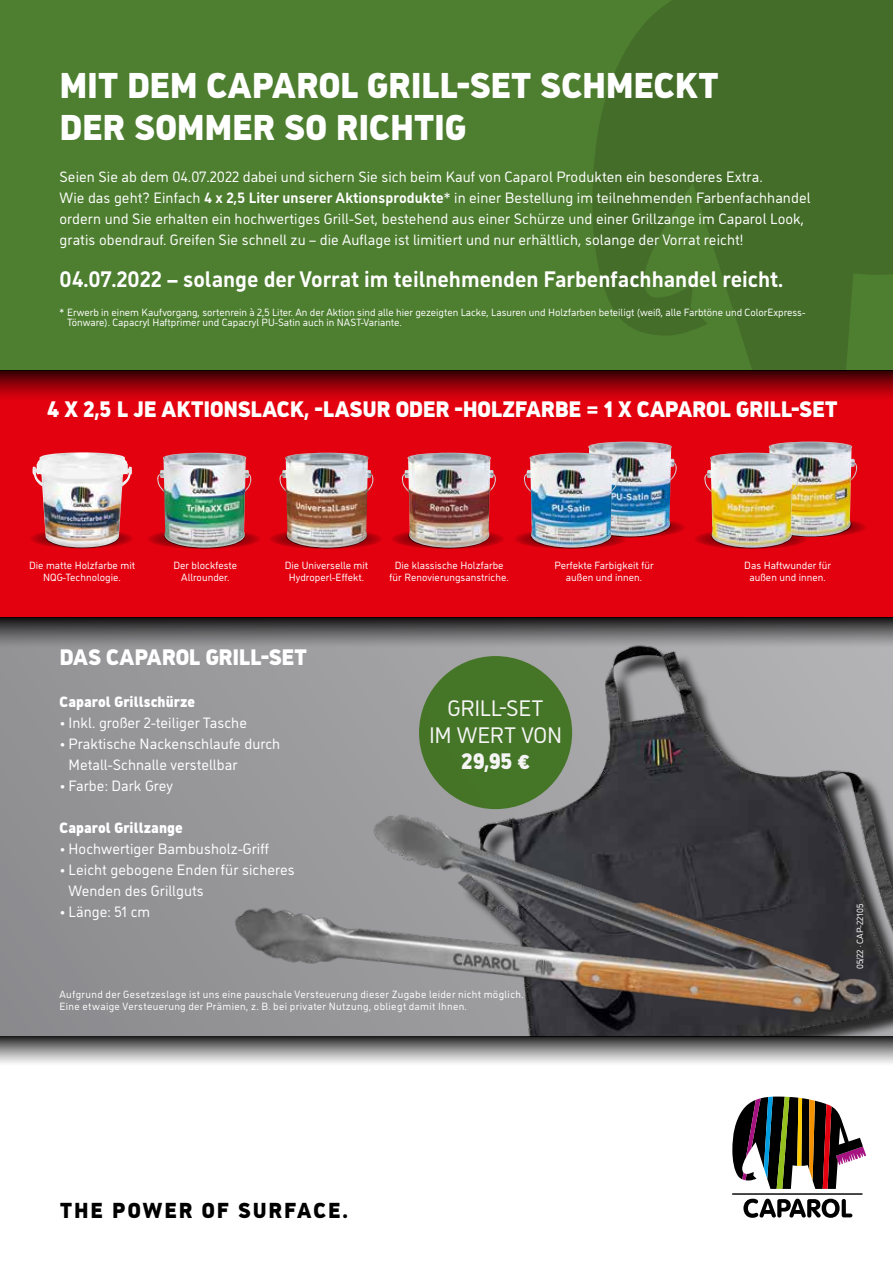
<style>
.page{position:relative;width:893px;height:1263px;background:#fff}
.page>*{position:absolute;margin:0;border:0;box-sizing:border-box;transform-origin:0 0}
.t1{font:900 36px/42px "CAP Elephant";letter-spacing:-.005em;color:#fff}
.t2{font:900 22.5px "CAP Elephant";letter-spacing:-.01em;color:#fff}
.t3{font:700 22.5px "CAP Elephant";color:#fff}
.t4{font:22.5px/26.4px "CAP Elephant";letter-spacing:-.015em;color:#fff;text-align:center}
.t5{font:900 21.75px "CAP Elephant";letter-spacing:.09em;color:#000}
.t6{font:15px/21px "CAP Elephant";letter-spacing:.005em;color:#fff}
.t7{font:900 15px "CAP Elephant";letter-spacing:.005em;color:#fff}
.t8{font:10.5px/12px "CAP Elephant";letter-spacing:.005em;color:#fff;text-align:center}
.t9{font:10.5px/12px "CAP Elephant";letter-spacing:.03em;color:#fff}
.t10{font:9px "CAP Elephant";color:#fff}
.s1{font-weight:700}
</style>
<div class="page">
<svg style="left:732px;top:1096px;width:134px;height:93px"></svg>
<svg style="left:743px;top:1199px;width:109px;height:19px"></svg>
<hr style="left:732px;top:1193px;width:131px;height:2px;background:#000">
<div style="left:0;top:618px;width:893px;height:418px;background:#949497"></div>
<div style="left:0;top:371px;width:893px;height:247px;background:#e3000f"></div>
<div style="left:0;top:371px;width:893px;height:30px;background:linear-gradient(to bottom,#3e0004,#e9000f)"></div>
<svg style="left:147px;top:529px;width:113px;height:20px"></svg>
<svg style="left:269px;top:529px;width:114px;height:20px"></svg>
<svg style="left:391px;top:529px;width:114px;height:20px"></svg>
<svg style="left:514px;top:529px;width:113px;height:20px"></svg>
<svg style="left:573px;top:518px;width:113px;height:20px"></svg>
<img style="left:157px;top:453px;width:94px;height:95px">
<img style="left:453px;top:648px;width:440px;height:129px">
<img style="left:235px;top:777px;width:658px;height:259px">
<div style="left:419px;top:656px;width:153px;height:153px;background:#457527;border-radius:50%"></div>
<svg style="left:30px;top:528px;width:103px;height:21px"></svg>
<img style="left:33px;top:452px;width:99px;height:95px">
<img style="left:279px;top:453px;width:94px;height:95px">
<img style="left:402px;top:453px;width:94px;height:95px">
<img style="left:583px;top:442px;width:94px;height:94px">
<img style="left:524px;top:453px;width:94px;height:95px">
<svg style="left:694px;top:529px;width:114px;height:20px"></svg>
<svg style="left:754px;top:517px;width:113px;height:20px"></svg>
<img style="left:763px;top:442px;width:94px;height:94px">
<img style="left:704px;top:453px;width:94px;height:95px">
<div style="left:0;top:1036px;width:893px;height:30px;background:linear-gradient(to bottom,#2a2a2a,#fff)"></div>
<svg style="left:0;top:618px;width:893px;height:30px"></svg>
<div style="left:0;top:0;width:893px;height:371px;background:linear-gradient(to right,#518332,#46702a)"></div>
<h1 class="t1" style="left:60px;top:64px;width:661px">MIT DEM CAPAROL GRILL-SET SCHMECKT<br>DER SOMMER SO RICHTIG</h1>
<p class="t6" style="left:60px;top:166px;width:753px">Seien Sie ab dem 04.07.2022 dabei und sichern Sie sich beim Kauf von Caparol Produkten ein besonderes Extra.<br>Wie das geht? Einfach <span class="s1">4 x 2,5 Liter unserer Aktionsprodukte</span>* in einer Bestellung im teilnehmenden Farbenfachhandel ordern und Sie erhalten ein hochwertiges Grill-Set, bestehend aus einer Schürze und einer Grillzange im Caparol Look, gratis obendrauf. Greifen Sie schnell zu – die Auflage ist limitiert und nur erhältlich, solange der Vorrat reicht!</p>
<h2 class="t3" style="left:60px;top:266px;width:725px">04.07.2022 – solange der Vorrat im teilnehmenden Farbenfachhandel reicht.</h2>
<p class="t8" style="left:67px;top:307px;width:740px;line-height:10.5px;text-align:left;text-indent:-7px">* Erwerb in einem Kaufvorgang, sortenrein à 2,5 Liter. An der Aktion sind alle hier gezeigten Lacke, Lasuren und Holzfarben beteiligt (weiß, alle Farbtöne und ColorExpress-<br>Tönware). Capacryl Haftprimer und Capacryl PU-Satin auch in NAST-Variante.</p>
<h2 class="t2" style="left:47px;top:396px;width:792px">4 X 2,5 L JE AKTIONSLACK, -LASUR ODER -HOLZFARBE = 1 X CAPAROL GRILL-SET</h2>
<p class="t8" style="left:29px;top:559px;width:107px">Die matte Holzfarbe mit<br>NQG-Technologie.</p>
<p class="t8" style="left:173px;top:559px;width:65px">Der blockfeste<br>Allrounder.</p>
<p class="t8" style="left:285px;top:559px;width:85px">Die Universelle mit<br>Hydroperl-Effekt.</p>
<p class="t8" style="left:390px;top:559px;width:121px">Die klassische Holzfarbe für Renovierungsanstriche.</p>
<p class="t8" style="left:554px;top:559px;width:101px">Perfekte Farbigkeit für außen und innen.</p>
<p class="t8" style="left:744px;top:559px;width:88px">Das Haftwunder für außen und innen.</p>
<h2 class="t2" style="left:60px;top:644px;width:249px">DAS CAPAROL GRILL-SET</h2>
<p class="t7" style="left:60px;top:693px;width:137px">Caparol Grillschürze</p>
<p class="t6" style="left:60px;top:712px;width:189px">• Inkl. großer 2-teiliger Tasche</p>
<p class="t6" style="left:69px;top:733px;width:213px;text-indent:-9px">• Praktische Nackenschlaufe durch<br>Metall-Schnalle verstellbar</p>
<p class="t6" style="left:60px;top:775px;width:115px">• Farbe: Dark Grey</p>
<p class="t7" style="left:60px;top:819px;width:125px">Caparol Grillzange</p>
<p class="t6" style="left:60px;top:838px;width:211px">• Hochwertiger Bambusholz-Griff</p>
<p class="t6" style="left:69px;top:859px;width:228px;text-indent:-9px">• Leicht gebogene Enden für sicheres<br>Wenden des Grillguts</p>
<p class="t6" style="left:60px;top:901px;width:92px">• Länge: 51 cm</p>
<h2 class="t4" style="left:429px;top:695px;width:135px">GRILL-SET<br>IM WERT VON</h2>
<h2 class="t2" style="left:461px;top:748px;width:70px">29,95 €</h2>
<p class="t9" style="left:60px;top:988px;width:466px">Aufgrund der Gesetzeslage ist uns eine pauschale Versteuerung dieser Zugabe leider nicht möglich.<br>Eine etwaige Versteuerung der Prämien, z. B. bei privater Nutzung, obliegt damit Ihnen.</p>
<p class="t10" style="left:855px;top:969px;width:67px;rotate:-90deg">05/22 · CAP-22105</p>
<h3 class="t5" style="left:60px;top:1197px;width:289px">THE POWER OF SURFACE.</h3>
</div>
